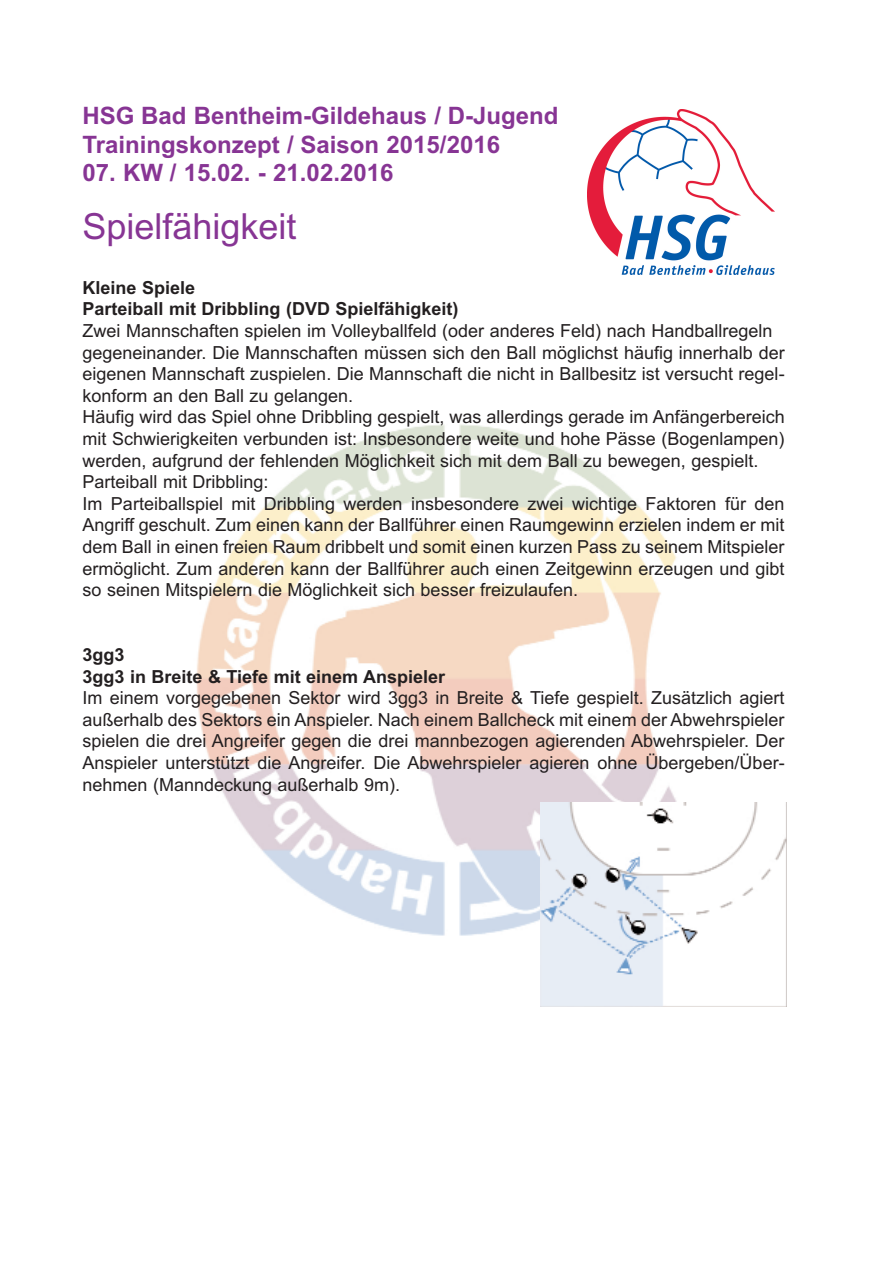
<style>
.page{position:relative;width:893px;height:1263px;background:#fff}
.page>*{position:absolute;margin:0;border:0;box-sizing:border-box;transform-origin:0 0}
.t1{font:36px "Arial";color:#873594}
.t2{font:700 24px/28.8px "Arial";color:#873594}
.t3{font:18px/21.6px "Arial";color:#231f20}
.t4{font:700 18px/21.6px "Arial";color:#231f20}
</style>
<div class="page">
<img style="left:196px;top:424px;width:562px;height:512px">
<img style="left:588px;top:110px;width:187px;height:165px">
<img style="left:540px;top:803px;width:247px;height:203px">
<h2 class="t2" style="left:82px;top:102px;width:478px">HSG Bad Bentheim-Gildehaus / D-Jugend<br>Trainingskonzept / Saison 2015/2016</h2>
<h2 class="t2" style="left:82px;top:159px;width:312px">07. KW / 15.02. - 21.02.2016</h2>
<h1 class="t1" style="left:82px;top:203px;width:216px">Spielfähigkeit</h1>
<p class="t4" style="left:82px;top:277px;width:378px">Kleine Spiele<br>Parteiball mit Dribbling (DVD Spielfähigkeit)</p>
<p class="t3" style="left:82px;top:320px;width:704px">Zwei Mannschaften spielen im Volleyballfeld (oder anderes Feld) nach Handballregeln gegeneinander. Die Mannschaften müssen sich den Ball möglichst häufig innerhalb der eigenen Mannschaft zuspielen. Die Mannschaft die nicht in Ballbesitz ist versucht regel&shy;konform an den Ball zu gelangen.<br>Häufig wird das Spiel ohne Dribbling gespielt, was allerdings gerade im Anfängerbereich mit Schwierigkeiten verbunden ist: Insbesondere weite und hohe Pässe (Bogenlampen) werden, aufgrund der fehlenden Möglichkeit sich mit dem Ball zu bewegen, gespielt.<br>Parteiball mit Dribbling:<br>Im Parteiballspiel mit Dribbling werden insbesondere zwei wichtige Faktoren für den Angriff geschult. Zum einen kann der Ballführer einen Raumgewinn erzielen indem er mit dem Ball in einen freien Raum dribbelt und somit einen kurzen Pass zu seinem Mitspieler ermöglicht. Zum anderen kann der Ballführer auch einen Zeitgewinn erzeugen und gibt so seinen Mitspielern die Möglichkeit sich besser freizulaufen.</p>
<p class="t4" style="left:82px;top:644px;width:364px">3gg3<br>3gg3 in Breite &amp; Tiefe mit einem Anspieler</p>
<p class="t3" style="left:82px;top:687px;width:704px;text-align:justify">Im einem vorgegebenen Sektor wird 3gg3 in Breite &amp; Tiefe gespielt. Zusätzlich agiert außerhalb des Sektors ein Anspieler. Nach einem Ballcheck mit einem der Abwehrspieler spielen die drei Angreifer gegen die drei mannbezogen agierenden Abwehrspieler. Der Anspieler unterstützt die Angreifer. Die Abwehrspieler agieren ohne Übergeben/Über&shy;nehmen (Manndeckung außerhalb 9m).</p>
</div>
